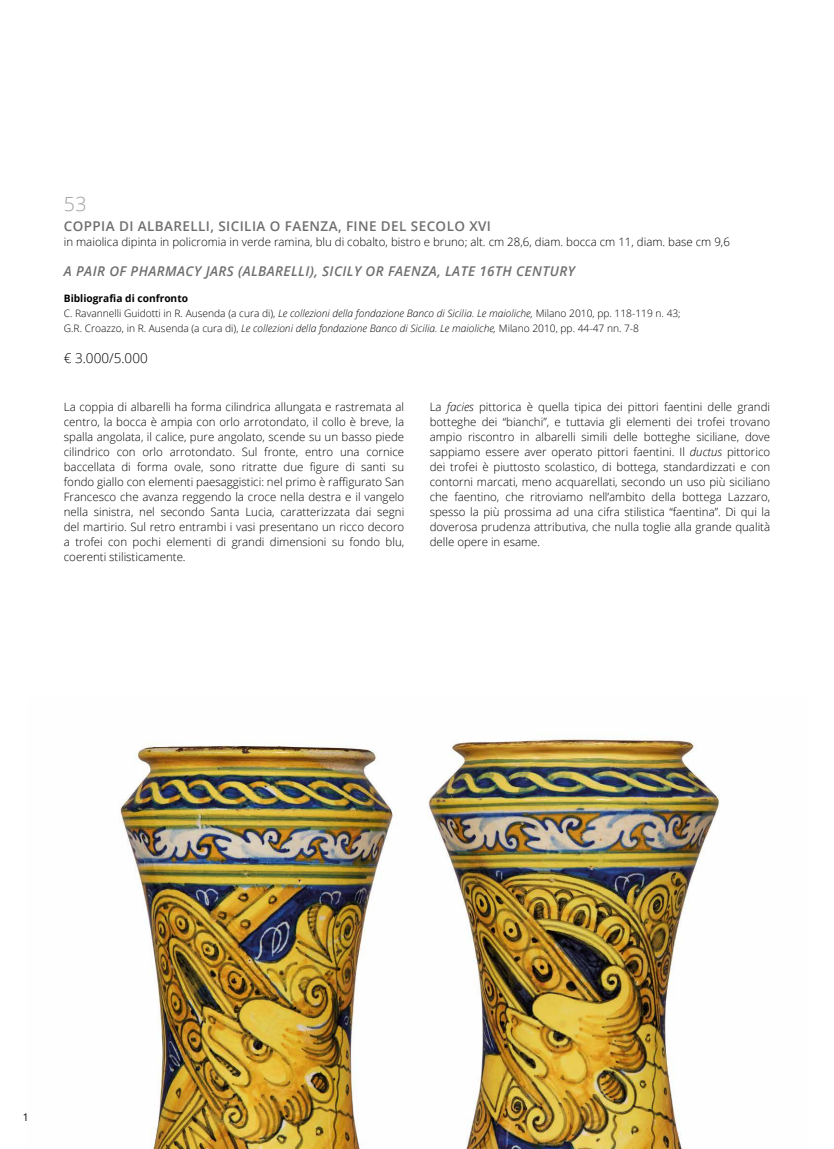
<style>
.page{position:relative;width:834px;height:1149px;background:#fff}
.page>*{position:absolute;margin:0;border:0;box-sizing:border-box;transform-origin:0 0}
.t1{font:300 19.5px "Open Sans";color:#9d9d9c}
.t2{font:italic 600 13.5px "Open Sans";letter-spacing:.03em;color:#706f6f}
.t3{font:600 13.5px "Open Sans";letter-spacing:.03em;color:#706f6f}
.t4{font:300 13.5px "Open Sans";color:#000}
.t5{font:300 11.55px/15px "Open Sans";color:#000;text-align:justify}
.t6{font:300 10.2px/14.9px "Open Sans";color:#000}
.s1{font-weight:700}
.s2{font-style:italic}
</style>
<div class="page">
<img style="left:119px;top:738px;width:601px;height:410px">
<h1 class="t1" style="left:64px;top:190px;width:24px">53</h1>
<p class="t3" style="left:64px;top:217px;width:428px">COPPIA DI ALBARELLI, SICILIA O FAENZA, FINE DEL SECOLO XVI</p>
<p class="t5" style="left:64px;top:234px;width:667px">in maiolica dipinta in policromia in verde ramina, blu di cobalto, bistro e bruno; alt. cm 28,6, diam. bocca cm 11, diam. base cm 9,6</p>
<p class="t2" style="left:64px;top:261px;width:512px">A PAIR OF PHARMACY JARS (ALBARELLI), SICILY OR FAENZA, LATE 16TH CENTURY</p>
<p class="t6" style="left:64px;top:290px;width:618px"><span class="s1">Bibliografia di confronto<br></span>C. Ravannelli Guidotti in R. Ausenda (a cura di), <span class="s2">Le collezioni della fondazione Banco di Sicilia. Le maioliche,</span> Milano 2010, pp. 118-119 n. 43;<br>G.R. Croazzo, in R. Ausenda (a cura di), <span class="s2">Le collezioni della fondazione Banco di Sicilia. Le maioliche,</span> Milano 2010, pp. 44-47 nn. 7-8</p>
<p class="t4" style="left:64px;top:348px;width:85px">€ 3.000/5.000</p>
<p class="t5" style="left:64px;top:399px;width:342px">La coppia di albarelli ha forma cilindrica allungata e rastremata al centro, la bocca è ampia con orlo arrotondato, il collo è breve, la spalla angolata, il calice, pure angolato, scende su un basso piede cilindrico con orlo arrotondato. Sul fronte, entro una cornice baccellata di forma ovale, sono ritratte due figure di santi su fondo giallo con elementi paesaggistici: nel primo è raffigurato San Francesco che avanza reggendo la croce nella destra e il vangelo nella sinistra, nel secondo Santa Lucia, caratterizzata dai segni del martirio. Sul retro entrambi i vasi presentano un ricco decoro a trofei con pochi elementi di grandi dimensioni su fondo blu, coerenti stilisticamente.</p>
<p class="t5" style="left:429px;top:399px;width:342px">La <span class="s2">facies</span> pittorica è quella tipica dei pittori faentini delle grandi botteghe dei “bianchi”, e tuttavia gli elementi dei trofei trovano ampio riscontro in albarelli simili delle botteghe siciliane, dove sappiamo essere aver operato pittori faentini. Il <span class="s2">ductus</span> pittorico dei trofei è piuttosto scolastico, di bottega, standardizzati e con contorni marcati, meno acquarellati, secondo un uso più siciliano che faentino, che ritroviamo nell’ambito della bottega Lazzaro, spesso la più prossima ad una cifra stilistica “faentina”. Di qui la doverosa prudenza attributiva, che nulla toglie alla grande qualità delle opere in esame.</p>
</div>
